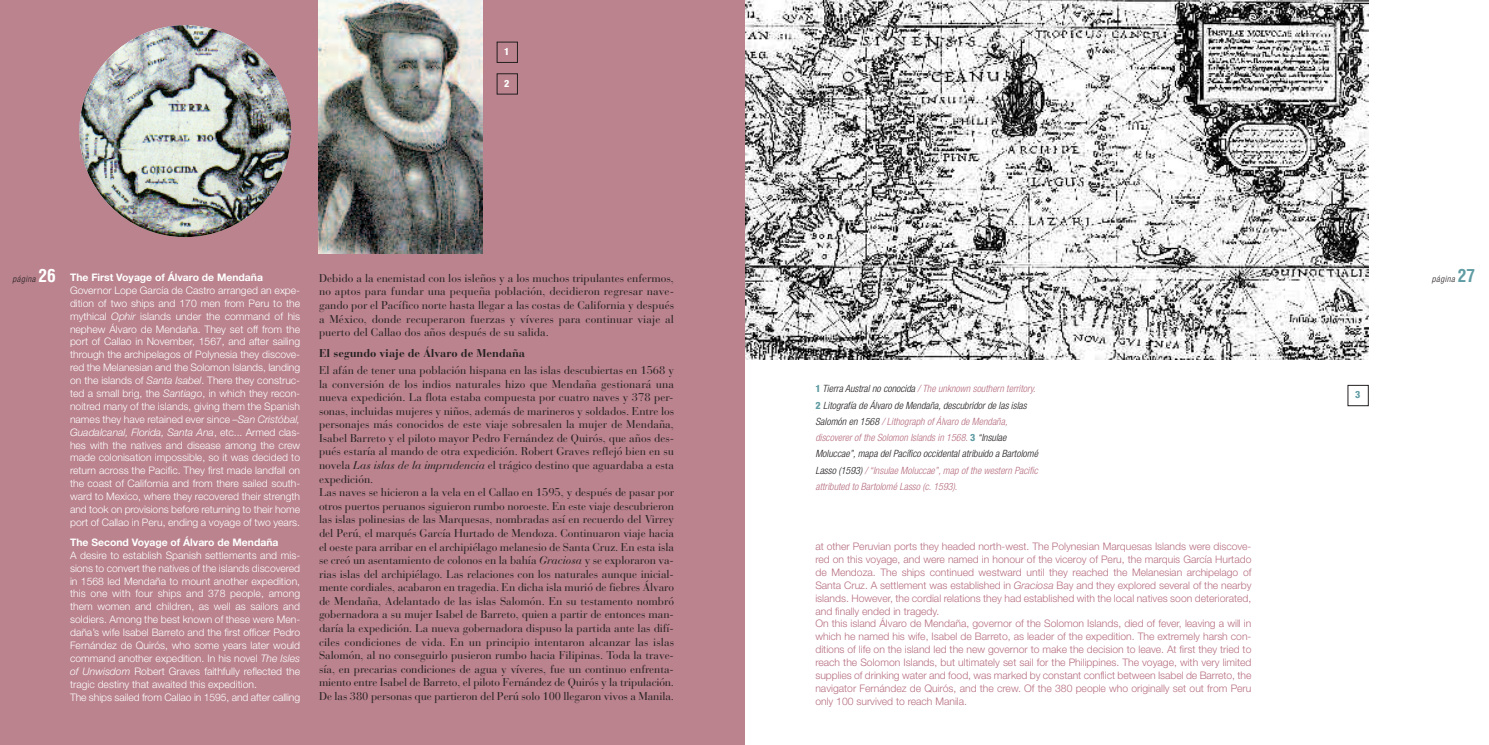
<style>
.page{position:relative;width:1489px;height:745px;background:#fff}
.page>*{position:absolute;margin:0;border:0;box-sizing:border-box;transform-origin:0 0}
.t1{font:11.25px/13.6px "Bauer Bodoni";letter-spacing:-.005em;color:#231f20;text-align:justify}
.t2{font:700 11.25px "Bauer Bodoni";color:#231f20}
.t3{font:300 10.38px/12.9px "Helvetica Neue";color:#fff;text-align:justify}
.t4{font:300 10.38px/12.9px "Helvetica Neue";color:#b66e80}
.t5{font:700 10.38px "Helvetica Neue";color:#fff}
.t6{font:italic 300 condensed 10px/16.2px "Helvetica Neue";letter-spacing:.005em;color:#b66e80}
.t7{font:800 condensed 10px "Helvetica Neue";color:#fff}
.t8{font:800 condensed 10px "Helvetica Neue";color:#609ca3}
.t9{font:italic 300 condensed 8.75px "Helvetica Neue";letter-spacing:.055em;color:#231f20}
.s1{font-family:"Helvetica";font-weight:700;font-style:normal;font-size:17.5px;color:#fff}
.s2{font-family:"Helvetica";font-weight:700;font-style:normal;font-size:17.5px;color:#609ca3}
.s3{font-style:italic}
.s4{font-weight:800;font-style:normal;color:#609ca3}
.s5{color:#231f20}
</style>
<div class="page">
<img style="left:744px;top:0;width:624px;height:359px">
<div style="left:0;top:0;width:744px;height:744px;background:#ba838e"></div>
<img style="left:79px;top:25px;width:212px;height:212px;border-radius:50%">
<img style="left:319px;top:0;width:164px;height:253px">
<div style="left:497px;top:42px;width:20px;height:21px;border:1px solid #231f20"></div>
<p class="t7" style="left:504px;top:48px;width:7px">1</p>
<p class="t7" style="left:504px;top:79px;width:7px">2</p>
<p class="t9" style="left:12px;top:275px;width:45px">página <span class="s1">26</span></p>
<p class="t1" style="left:319px;top:272px;width:356px">Debido a la enemistad con los isleños y a los muchos tripulantes enfermos,</p>
<p class="t9" style="left:1431px;top:275px;width:45px">página <span class="s2">27</span></p>
<p class="t1" style="left:319px;top:286px;width:356px">no aptos para fundar una pequeña población, decidieron regresar nave&shy;gando por el Pacífico norte hasta llegar a las costas de California y después a México, donde recuperaron fuerzas y víveres para continuar viaje al puerto del Callao dos años después de su salida.</p>
<p class="t2" style="left:319px;top:348px;width:208px">El segundo viaje de Álvaro de Mendaña</p>
<p class="t1" style="left:319px;top:364px;width:356px;text-align:left">El afán de tener una población hispana en las islas descubiertas en 1568 y la conversión de los indios naturales hizo que Mendaña gestionará una nueva expedición. La flota estaba compuesta por cuatro naves y 378 per&shy;sonas, incluidas mujeres y niños, además de marineros y soldados. Entre los personajes más conocidos de este viaje sobresalen la mujer de Mendaña, Isabel Barreto y el piloto mayor Pedro Fernández de Quirós, que años des&shy;pués estaría al mando de otra expedición. Robert Graves reflejó bien en su novela <span class="s3">Las islas de la imprudencia</span> el trágico destino que aguardaba a esta expedición.<br>Las naves se hicieron a la vela en el Callao en 1595, y después de pasar por otros puertos peruanos siguieron rumbo noroeste. En este viaje descubrieron las islas polinesias de las Marquesas, nombradas así en recuerdo del Virrey del Perú, el marqués García Hurtado de Mendoza. Continuaron viaje hacia el oeste para arribar en el archipiélago melanesio de Santa Cruz. En esta isla se creó un asentamiento de colonos en la bahía <span class="s3">Graciosa</span> y se exploraron va&shy;rias islas del archipiélago. Las relaciones con los naturales aunque inicial&shy;mente cordiales, acabaron en tragedia. En dicha isla murió de fiebres Álvaro de Mendaña, Adelantado de las islas Salomón. En su testamento nombró gobernadora a su mujer Isabel de Barreto, quien a partir de entonces man&shy;daría la expedición. La nueva gobernadora dispuso la partida ante las difí&shy;ciles condiciones de vida. En un principio intentaron alcanzar las islas Salomón, al no conseguirlo pusieron rumbo hacia Filipinas. Toda la trave&shy;sía, en precarias condiciones de agua y víveres, fue un continuo enfrenta&shy;miento entre Isabel de Barreto, el piloto Fernández de Quirós y la tripulación.<br>De las 380 personas que partieron del Perú solo 100 llegaron vivos a Manila.</p>
<p class="t5" style="left:70px;top:273px;width:194px">The First Voyage of Álvaro de Mendaña</p>
<p class="t3" style="left:70px;top:284px;width:232px">Governor Lope García de Castro arranged an expe&shy;dition of two ships and 170 men from Peru to the mythical <span class="s3">Ophir</span> islands under the command of his nephew Álvaro de Mendaña. They set off from the port of Callao in November, 1567, and after sailing through the archipelagos of Polynesia they discove&shy;red the Melanesian and the Solomon Islands, landing on the islands of <span class="s3">Santa Isabel</span>. There they construc&shy;ted a small brig, the <span class="s3">Santiago</span>, in which they recon&shy;noitred many of the islands, giving them the Spanish names they have retained ever since –<span class="s3">San Cristóbal, Guadalcanal, Florida, Santa Ana</span>, etc... Armed clas&shy;hes with the natives and disease among the crew made colonisation impossible, so it was decided to return across the Pacific. They first made landfall on the coast of California and from there sailed south&shy;ward to Mexico, where they recovered their strength and took on provisions before returning to their home port of Callao in Peru, ending a voyage of two years.</p>
<p class="t5" style="left:70px;top:538px;width:210px">The Second Voyage of Álvaro de Mendaña</p>
<p class="t3" style="left:70px;top:549px;width:232px;text-align:left">A desire to establish Spanish settlements and mis&shy;sions to convert the natives of the islands discovered in 1568 led Mendaña to mount another expedition, this one with four ships and 378 people, among them women and children, as well as sailors and soldiers. Among the best known of these were Men&shy;daña’s wife Isabel Barreto and the first officer Pedro Fernández de Quirós, who some years later would command another expedition. In his novel <span class="s3">The Isles of Unwisdom</span> Robert Graves faithfully reflected the tragic destiny that awaited this expedition.<br>The ships sailed from Callao in 1595, and after calling</p>
<p class="t4" style="left:815px;top:540px;width:437px">at other Peruvian ports they headed north-west. The Polynesian Marquesas Islands were discove&shy;red on this voyage, and were named in honour of the viceroy of Peru, the marquis García Hurtado de Mendoza. The ships continued westward until they reached the Melanesian archipelago of Santa Cruz. A settlement was established in <span class="s3">Graciosa</span> Bay and they explored several of the nearby islands. However, the cordial relations they had established with the local natives soon deteriorated, and finally ended in tragedy.<br>On this island Álvaro de Mendaña, governor of the Solomon Islands, died of fever, leaving a will in which he named his wife, Isabel de Barreto, as leader of the expedition. The extremely harsh con&shy;ditions of life on the island led the new governor to make the decision to leave. At first they tried to reach the Solomon Islands, but ultimately set sail for the Philippines. The voyage, with very limited supplies of drinking water and food, was marked by constant conflict between Isabel de Barreto, the navigator Fernández de Quirós, and the crew. Of the 380 people who originally set out from Peru only 100 survived to reach Manila.</p>
<p class="t6" style="left:815px;top:381px;width:224px"><span class="s4">1</span> <span class="s5">Tierra Austral no conocida</span> / The unknown southern territory.<br><span class="s4">2</span> <span class="s5">Litografía de Álvaro de Mendaña, descubridor de las islas Salomón en 1568</span> / Lithograph of Álvaro de Mendaña, discoverer of the Solomon Islands in 1568. <span class="s4">3</span> <span class="s5">“Insulae Moluccae”, mapa del Pacífico occidental atribuido a Bartolomé Lasso (1593)</span> / “Insulae Moluccae”, map of the western Pacific attributed to Bartolomé Lasso (c. 1593).</p>
<p class="t8" style="left:1354px;top:391px;width:7px">3</p>
</div>
